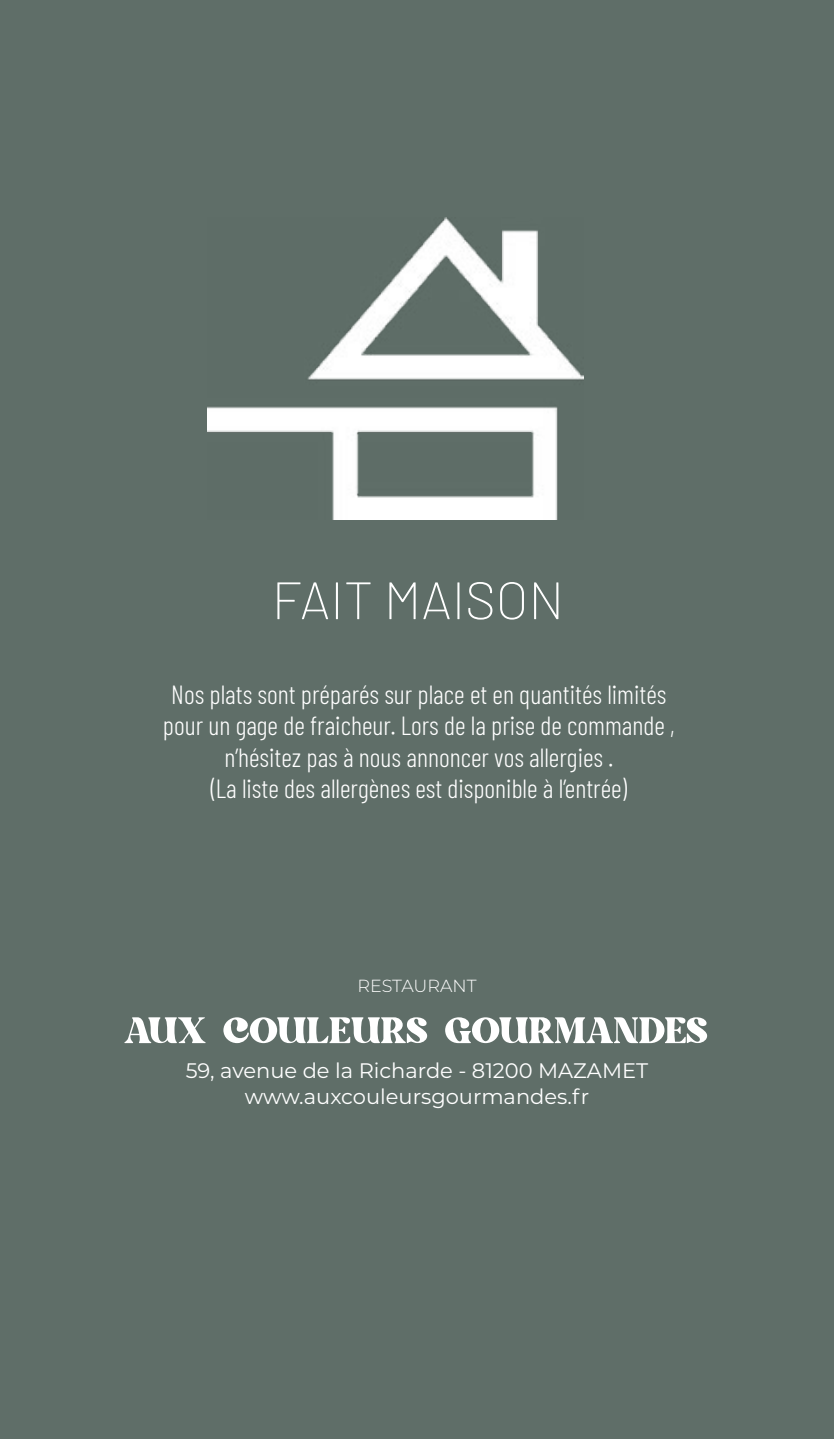
<style>
.page{position:relative;width:834px;height:1439px;background:#fff}
.page>*{position:absolute;margin:0;border:0;box-sizing:border-box;transform-origin:0 0}
.t1{font:200 52.5px "Barlow";color:#fff}
.t2{font:300 26.25px/31.5px "Barlow Condensed";color:#fff;text-align:center}
.t3{font:21px/25.2px "Montserrat";color:#fff;text-align:center}
.t4{font:300 17.5px "Montserrat";color:#fff}
</style>
<div class="page">
<div style="left:0;top:0;width:833px;height:1439px;background:#5f6e68"></div>
<img style="left:208px;top:217px;width:376px;height:303px">
<svg style="left:124px;top:1017px;width:82px;height:26px"></svg>
<svg style="left:223px;top:1017px;width:205px;height:27px"></svg>
<svg style="left:445px;top:1017px;width:263px;height:27px"></svg>
<h1 class="t1" style="left:272px;top:563px;width:294px">FAIT MAISON</h1>
<p class="t2" style="left:163px;top:676px;width:513px">Nos plats sont préparés sur place et en quantités limités pour un gage de fraicheur. Lors de la prise de commande , n’hésitez pas à nous annoncer vos allergies .<br>(La liste des allergènes est disponible à l’entrée)</p>
<p class="t4" style="left:357px;top:974px;width:121px">RESTAURANT</p>
<p class="t3" style="left:186px;top:1057px;width:464px">59, avenue de la Richarde - 81200 MAZAMET www.auxcouleursgourmandes.fr</p>
</div>
